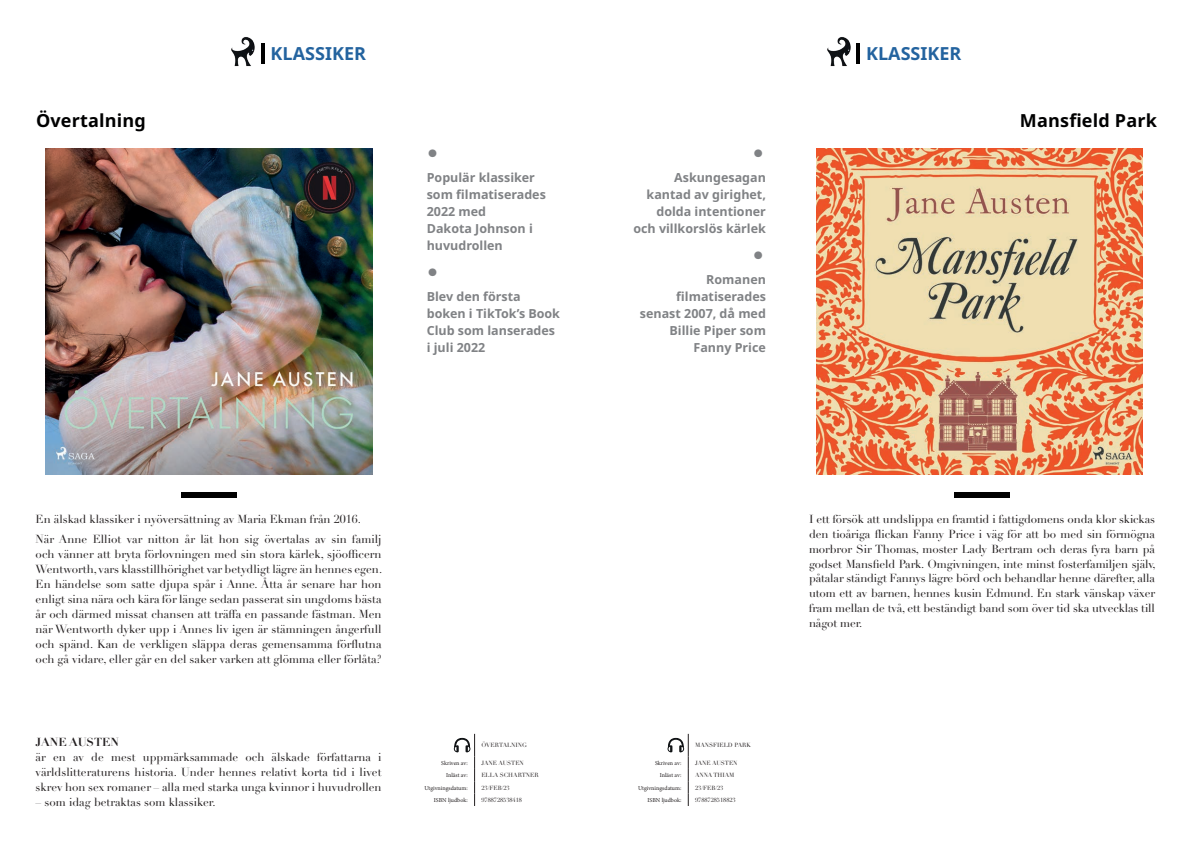
<style>
.page{position:relative;width:1191px;height:842px;background:#fff}
.page>*{position:absolute;margin:0;border:0;box-sizing:border-box;transform-origin:0 0}
.Ro_Re_S_14_T_10_Lef{font:700 18px "Noto Sans";letter-spacing:.01em;color:#000001}
.t1{font:700 18px "Noto Sans";color:#23639f}
.t2{font:700 12.5px/17px "Noto Sans";color:#808285}
.t3{font:11.5px/15px "Didot LT Pro";color:#231f20;text-align:justify}
.t4{font:700 11.5px "Didot LT Pro";color:#231f20}
.t5{font:11.5px "Depot New";color:#808285}
.t6{font:6px "Didot LT Pro";color:#231f20}
.t7{font:6px "Minion Pro";letter-spacing:-.005em;color:#231f20}
</style>
<div class="page">
<img style="left:46px;top:148px;width:326px;height:326px">
<img style="left:816px;top:148px;width:326px;height:326px">
<div style="left:181px;top:492px;width:55px;height:6px;background:#000"></div>
<div style="left:954px;top:492px;width:55px;height:6px;background:#000"></div>
<img style="left:231px;top:37px;width:24px;height:30px">
<hr style="left:261px;top:44px;width:3px;height:20px;background:#000">
<img style="left:827px;top:37px;width:24px;height:30px">
<hr style="left:857px;top:44px;width:3px;height:20px;background:#000">
<svg style="left:454px;top:734px;width:21px;height:72px"></svg>
<svg style="left:668px;top:734px;width:21px;height:72px"></svg>
<p class="Ro_Re_S_14_T_10_Lef" style="left:36px;top:108px;width:111px">Övertalning</p>
<h1 class="t1" style="left:271px;top:40px;width:97px">KLASSIKER</h1>
<h1 class="t1" style="left:866px;top:40px;width:97px">KLASSIKER</h1>
<p class="t5" style="left:428px;top:145px;width:10px">●</p>
<p class="t2" style="left:427px;top:170px;width:121px">Populär klassiker som filmatiserades<br>2022 med<br>Dakota Johnson i huvudrollen</p>
<p class="t5" style="left:428px;top:264px;width:10px">●</p>
<p class="t2" style="left:427px;top:289px;width:135px">Blev den första boken i TikTok’s Book<br>Club som lanserades i juli 2022</p>
<p class="t5" style="left:753px;top:145px;width:10px">●</p>
<p class="t2" style="left:633px;top:170px;width:134px;text-align:right">Askungesagan kantad av girighet, dolda intentioner och villkorslös kärlek</p>
<p class="t5" style="left:753px;top:247px;width:10px">●</p>
<p class="t2" style="left:640px;top:272px;width:127px;text-align:right">Romanen filmatiserades senast 2007, då med<br>Billie Piper som<br>Fanny Price</p>
<p class="Ro_Re_S_14_T_10_Lef" style="left:1020px;top:108px;width:138px">Mansfield Park</p>
<p class="t3" style="left:36px;top:511px;width:327px">En älskad klassiker i nyöversättning av Maria Ekman från 2016.</p>
<p class="t3" style="left:36px;top:532px;width:348px">När Anne Elliot var nitton år lät hon sig övertalas av sin familj och vänner att bryta förlovningen med sin stora kärlek, sjöofficern Wentworth, vars klasstillhörighet var betydligt lägre än hennes egen.<br>En händelse som satte djupa spår i Anne. Åtta år senare har hon enligt sina nära och kära för länge sedan passerat sin ungdoms bästa år och därmed missat chansen att träffa en passande fästman. Men när Wentworth dyker upp i Annes liv igen är stämningen ångerfull och spänd. Kan de verkligen släppa deras gemensamma förflutna och gå vidare, eller går en del saker varken att glömma eller förlåta?</p>
<p class="t4" style="left:36px;top:735px;width:85px">JANE AUSTEN</p>
<p class="t3" style="left:36px;top:750px;width:347px">är en av de mest uppmärksammade och älskade författarna i världslitteraturens historia. Under hennes relativt korta tid i livet skrev hon sex romaner – alla med starka unga kvinnor i huvudrollen</p>
<p class="t3" style="left:36px;top:795px;width:181px">– som idag betraktas som klassiker.</p>
<p class="t6" style="left:481px;top:742px;width:47px">ÖVERTALNING</p>
<p class="t7" style="left:441px;top:759px;width:28px">Skriven av:</p>
<p class="t6" style="left:481px;top:759px;width:44px">JANE AUSTEN</p>
<p class="t7" style="left:446px;top:771px;width:23px">Inläst av:</p>
<p class="t6" style="left:481px;top:771px;width:59px">ELLA SCHARTNER</p>
<p class="t7" style="left:424px;top:784px;width:45px">Utgivningsdatum:</p>
<p class="t6" style="left:481px;top:784px;width:30px">23/FEB/23</p>
<p class="t7" style="left:434px;top:796px;width:35px">ISBN ljudbok:</p>
<p class="t6" style="left:481px;top:796px;width:42px">9788728538418</p>
<p class="t6" style="left:695px;top:742px;width:57px">MANSFIELD PARK</p>
<p class="t7" style="left:655px;top:759px;width:28px">Skriven av:</p>
<p class="t6" style="left:695px;top:759px;width:44px">JANE AUSTEN</p>
<p class="t7" style="left:660px;top:771px;width:23px">Inläst av:</p>
<p class="t6" style="left:695px;top:771px;width:41px">ANNA THIAM</p>
<p class="t7" style="left:638px;top:784px;width:45px">Utgivningsdatum:</p>
<p class="t6" style="left:695px;top:784px;width:30px">23/FEB/23</p>
<p class="t7" style="left:647px;top:796px;width:35px">ISBN ljudbok:</p>
<p class="t6" style="left:695px;top:796px;width:42px">9788728518823</p>
<p class="t3" style="left:809px;top:511px;width:348px">I ett försök att undslippa en framtid i fattigdomens onda klor skickas den tioåriga flickan Fanny Price i väg för att bo med sin förmögna morbror Sir Thomas, moster Lady Bertram och deras fyra barn på godset Mansfield Park. Omgivningen, inte minst fosterfamiljen själv, påtalar ständigt Fannys lägre börd och behandlar henne därefter, alla utom ett av barnen, hennes kusin Edmund. En stark vänskap växer fram mellan de två, ett beständigt band som över tid ska utvecklas till något mer.</p>
</div>
